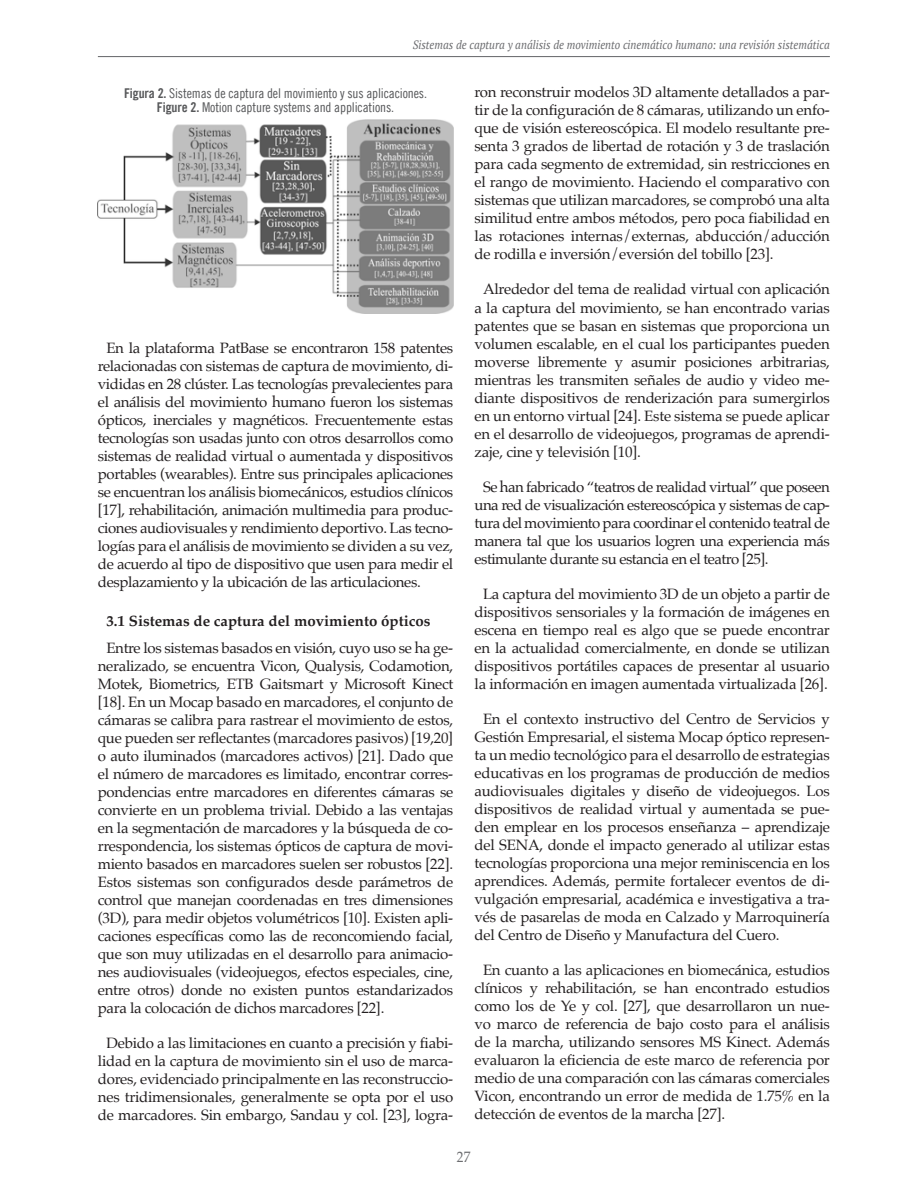
<style>
.page{position:relative;width:915px;height:1191px;background:#fff}
.page>*{position:absolute;margin:0;border:0;box-sizing:border-box;transform-origin:0 0}
.General{font:15px/18px "Palatino";letter-spacing:-.015em;color:#231f20;text-align:justify}
.Subtítulo_2{font:700 15px "Palatino";color:#231f20}
.t1{font:15px "Palatino";color:#6c6d70;scale:.9 1}
.Tablas{font:13.5px "Trade Gothic LT Com Cn 18";letter-spacing:-.01em;color:#57585a}
.t2{font:italic 12px "PT Serif";color:#6c6d70;scale:.9 1}
.s1{font-family:"Trade Gothic LT Com Bd Cn 20"}
</style>
<div class="page">
<hr style="left:98px;top:56px;width:731px;height:1px;background:#6c6d70">
<img style="left:98px;top:119px;width:355px;height:194px">
<p class="t2" style="left:412px;top:37px;width:465px">Sistemas de captura y análisis de movimiento cinemático humano: una revisión sistemática</p>
<p class="Tablas" style="left:124px;top:85px;width:304px"><span class="s1">Figura 2.</span> Sistemas de captura del movimiento y sus aplicaciones.</p>
<p class="Tablas" style="left:157px;top:99px;width:239px"><span class="s1">Figure 2.</span> Motion capture systems and applications.</p>
<p class="General" style="left:98px;top:338px;width:357px;text-indent:9px">En la plataforma PatBase se encontraron 158 patentes relacionadas con sistemas de captura de movimiento, di&shy;vididas en 28 clúster. Las tecnologías prevalecientes para el análisis del movimiento humano fueron los sistemas ópticos, inerciales y magnéticos. Frecuentemente estas tecnologías son usadas junto con otros desarrollos como sistemas de realidad virtual o aumentada y dispositivos portables (wearables). Entre sus principales aplicaciones se encuentran los análisis biomecánicos, estudios clínicos [17], rehabilitación, animación multimedia para produc&shy;ciones audiovisuales y rendimiento deportivo. Las tecno&shy;logías para el análisis de movimiento se dividen a su vez, de acuerdo al tipo de dispositivo que usen para medir el desplazamiento y la ubicación de las articulaciones.</p>
<p class="Subtítulo_2" style="left:106px;top:608px;width:325px">3.1 Sistemas de captura del movimiento ópticos</p>
<p class="General" style="left:98px;top:638px;width:357px;text-indent:9px">Entre los sistemas basados en visión, cuyo uso se ha ge&shy;neralizado, se encuentra Vicon, Qualysis, Codamotion, Motek, Biometrics, ETB Gaitsmart y Microsoft Kinect [18]. En un Mocap basado en marcadores, el conjunto de cámaras se calibra para rastrear el movimiento de estos, que pueden ser reflectantes (marcadores pasivos) [19,20] o auto iluminados (marcadores activos) [21]. Dado que el número de marcadores es limitado, encontrar corres&shy;pondencias entre marcadores en diferentes cámaras se convierte en un problema trivial. Debido a las ventajas en la segmentación de marcadores y la búsqueda de co&shy;rrespondencia, los sistemas ópticos de captura de movi&shy;miento basados en marcadores suelen ser robustos [22].<br>Estos sistemas son configurados desde parámetros de control que manejan coordenadas en tres dimensiones (3D), para medir objetos volumétricos [10]. Existen apli&shy;caciones específicas como las de reconcomiendo facial, que son muy utilizadas en el desarrollo para animacio&shy;nes audiovisuales (videojuegos, efectos especiales, cine, entre otros) donde no existen puntos estandarizados para la colocación de dichos marcadores [22].</p>
<p class="General" style="left:98px;top:1033px;width:357px;text-align:center">Debido a las limitaciones en cuanto a precisión y fiabi&shy;lidad en la captura de movimiento sin el uso de marca&shy;dores, evidenciado principalmente en las reconstruccio&shy;nes tridimensionales, generalmente se opta por el uso de marcadores. Sin embargo, Sandau y col. [23], logra-</p>
<p class="General" style="left:474px;top:83px;width:357px">ron reconstruir modelos 3D altamente detallados a par&shy;tir de la configuración de 8 cámaras, utilizando un enfo&shy;que de visión estereoscópica. El modelo resultante pre&shy;senta 3 grados de libertad de rotación y 3 de traslación para cada segmento de extremidad, sin restricciones en el rango de movimiento. Haciendo el comparativo con sistemas que utilizan marcadores, se comprobó una alta similitud entre ambos métodos, pero poca fiabilidad en las rotaciones internas/externas, abducción/aducción de rodilla e inversión/eversión del tobillo [23].</p>
<p class="General" style="left:474px;top:280px;width:357px;text-indent:9px">Alrededor del tema de realidad virtual con aplicación a la captura del movimiento, se han encontrado varias patentes que se basan en sistemas que proporciona un volumen escalable, en el cual los participantes pueden moverse libremente y asumir posiciones arbitrarias, mientras les transmiten señales de audio y video me&shy;diante dispositivos de renderización para sumergirlos en un entorno virtual [24]. Este sistema se puede aplicar en el desarrollo de videojuegos, programas de aprendi&shy;zaje, cine y televisión [10].</p>
<p class="General" style="left:474px;top:477px;width:357px;text-indent:9px">Se han fabricado “teatros de realidad virtual” que poseen una red de visualización estereoscópica y sistemas de cap&shy;tura del movimiento para coordinar el contenido teatral de manera tal que los usuarios logren una experiencia más estimulante durante su estancia en el teatro [25].</p>
<p class="General" style="left:474px;top:584px;width:357px;text-align:center">La captura del movimiento 3D de un objeto a partir de dispositivos sensoriales y la formación de imágenes en escena en tiempo real es algo que se puede encontrar en la actualidad comercialmente, en donde se utilizan dispositivos portátiles capaces de presentar al usuario la información en imagen aumentada virtualizada [26].</p>
<p class="General" style="left:474px;top:709px;width:357px;text-indent:9px">En el contexto instructivo del Centro de Servicios y Gestión Empresarial, el sistema Mocap óptico represen&shy;ta un medio tecnológico para el desarrollo de estrategias educativas en los programas de producción de medios audiovisuales digitales y diseño de videojuegos. Los dispositivos de realidad virtual y aumentada se pue&shy;den emplear en los procesos enseñanza – aprendizaje del SENA, donde el impacto generado al utilizar estas tecnologías proporciona una mejor reminiscencia en los aprendices. Además, permite fortalecer eventos de di&shy;vulgación empresarial, académica e investigativa a tra&shy;vés de pasarelas de moda en Calzado y Marroquinería del Centro de Diseño y Manufactura del Cuero.</p>
<p class="General" style="left:474px;top:960px;width:357px;text-indent:9px">En cuanto a las aplicaciones en biomecánica, estudios clínicos y rehabilitación, se han encontrado estudios como los de Ye y col. [27], que desarrollaron un nue&shy;vo marco de referencia de bajo costo para el análisis de la marcha, utilizando sensores MS Kinect. Además evaluaron la eficiencia de este marco de referencia por medio de una comparación con las cámaras comerciales Vicon, encontrando un error de medida de 1.75% en la detección de eventos de la marcha [27].</p>
<p class="t1" style="left:457px;top:1144px;width:16px">27</p>
</div>
